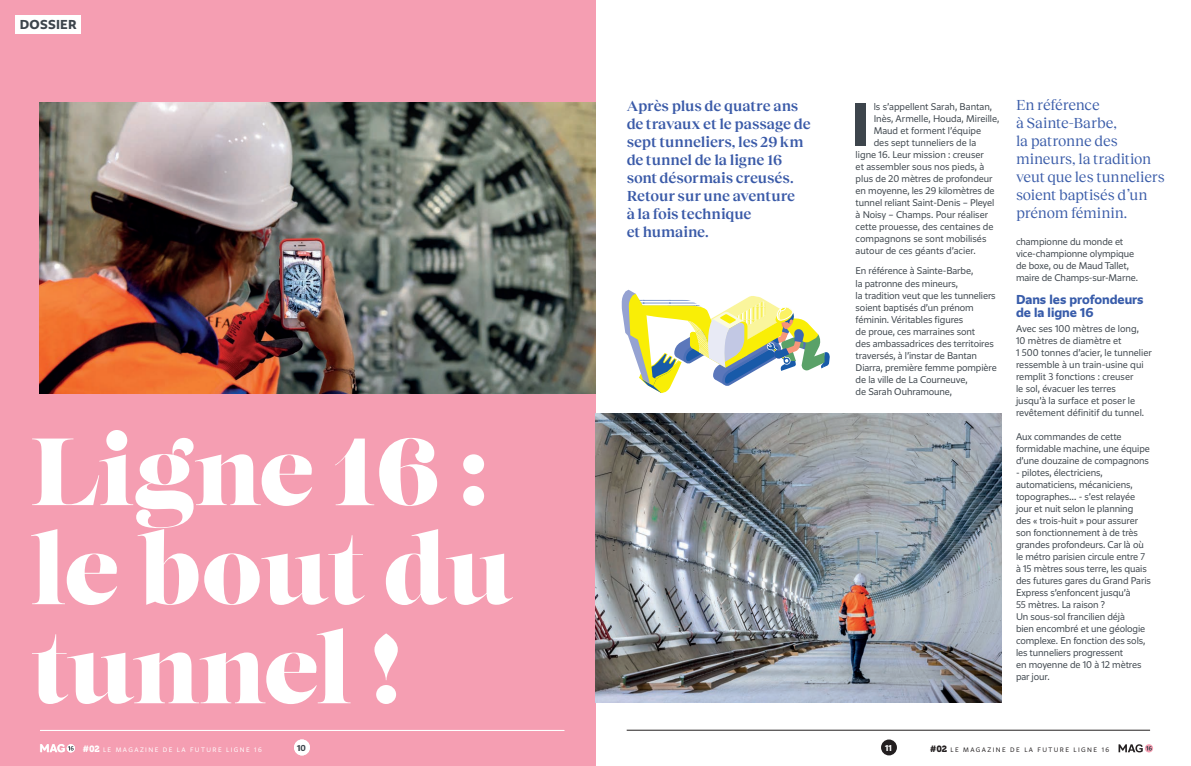
<style>
.page{position:relative;width:1191px;height:766px;background:#fff}
.page>*{position:absolute;margin:0;border:0;box-sizing:border-box;transform-origin:0 0}
.t1{font:95px/99px "Lust";color:#fff}
.t2{font:700 56.7px "Grand Paris";color:#3d454c}
.t3{font:600 15px/18px "Reckless Neue";letter-spacing:-.005em;color:#3a5aa8}
.t4{font:15px/18px "Reckless Neue";letter-spacing:-.01em;color:#3a5ca9}
.t5{font:700 12px/13px "Grand Paris";color:#385caa}
.t6{font:700 12px "Grand Paris";color:#3d454c}
.t7{font:700 12px "Bilo";color:#fff}
.t8{font:300 9px/12px "Grand Paris";letter-spacing:-.01em;color:#3d454c}
.t9{font:700 7.9px "Grand Paris";color:#3d454c}
.t10{font:700 7.9px "Grand Paris";color:#fff}
.t11{font:300 6px "Grand Paris";letter-spacing:.24em;color:#fff}
.t12{font:300 6px "Grand Paris";letter-spacing:.24em;color:#231f20}
.s1{font-family:"Museo 900";font-weight:400;font-size:9px}
.s2{color:#231f20}
</style>
<div class="page">
<div style="left:0;top:0;width:595px;height:765px;background:#f59eb2"></div>
<div style="left:16px;top:15px;width:65px;height:19px;background:#fff"></div>
<img style="left:40px;top:103px;width:555px;height:290px">
<img style="left:595px;top:413px;width:406px;height:289px">
<hr style="left:40px;top:730px;width:524px;height:1px;background:#fff">
<div style="left:294px;top:739px;width:16px;height:16px;background:#fff;border-radius:50%"></div>
<div style="left:881px;top:739px;width:16px;height:16px;background:#231f20;border-radius:50%"></div>
<svg style="left:1118px;top:744px;width:33px;height:8px"></svg>
<svg style="left:40px;top:744px;width:34px;height:8px"></svg>
<hr style="left:626px;top:729px;width:524px;height:1px;background:#231f20">
<svg style="left:622px;top:290px;width:207px;height:103px"></svg>
<h3 class="t6" style="left:20px;top:17px;width:58px">DOSSIER</h3>
<h1 class="t1" style="left:31px;top:426px;width:482px">Ligne 16 : le bout du tunnel !</h1>
<h3 class="t3" style="left:626px;top:95px;width:186px">Après plus de quatre ans de travaux et le passage de sept tunneliers, les 29 km de tunnel de la ligne 16 sont désormais creusés.<br>Retour sur une aventure<br>à la fois technique<br>et humaine.</h3>
<h2 class="t2" style="left:851px;top:86px;width:20px">I</h2>
<p class="t8" style="left:873px;top:100px;width:120px">ls s’appellent Sarah, Bantan,</p>
<p class="t8" style="left:873px;top:112px;width:127px">Inès, Armelle, Houda, Mireille,</p>
<p class="t8" style="left:873px;top:124px;width:109px">Maud et forment l’équipe</p>
<p class="t8" style="left:873px;top:136px;width:104px">des sept tunneliers de la</p>
<p class="t8" style="left:855px;top:148px;width:130px">ligne 16. Leur mission : creuser</p>
<p class="t8" style="left:855px;top:160px;width:130px">et assembler sous nos pieds, à</p>
<p class="t8" style="left:855px;top:172px;width:138px">plus de 20 mètres de profondeur</p>
<p class="t8" style="left:855px;top:184px;width:140px">en moyenne, les 29 kilomètres de</p>
<p class="t8" style="left:855px;top:196px;width:140px">tunnel reliant Saint-Denis – Pleyel</p>
<p class="t8" style="left:855px;top:208px;width:134px">à Noisy – Champs. Pour réaliser</p>
<p class="t8" style="left:855px;top:220px;width:139px">cette prouesse, des centaines de</p>
<p class="t8" style="left:855px;top:232px;width:132px">compagnons se sont mobilisés</p>
<p class="t8" style="left:855px;top:244px;width:121px">autour de ces géants d’acier.</p>
<p class="t8" style="left:855px;top:265px;width:143px">En référence à Sainte-Barbe,<br>la patronne des mineurs,<br>la tradition veut que les tunneliers soient baptisés d’un prénom féminin. Véritables figures<br>de proue, ces marraines sont<br>des ambassadrices des territoires traversés, à l’instar de Bantan<br>Diarra, première femme pompière de la ville de La Courneuve,<br>de Sarah Ouhramoune,</p>
<h3 class="t4" style="left:1016px;top:95px;width:150px">En référence<br>à Sainte-Barbe,<br>la patronne des mineurs, la tradition veut que les tunneliers soient baptisés d’un prénom féminin.</h3>
<p class="t8" style="left:1016px;top:235px;width:123px">championne du monde et vice-championne olympique de boxe, ou de Maud Tallet, maire de Champs-sur-Marne.</p>
<h3 class="t5" style="left:1016px;top:293px;width:129px">Dans les profondeurs de la ligne 16</h3>
<p class="t8" style="left:1016px;top:322px;width:137px">Avec ses 100 mètres de long,<br>10 mètres de diamètre et<br>1 500 tonnes d’acier, le tunnelier ressemble à un train-usine qui remplit 3 fonctions : creuser<br>le sol, évacuer les terres<br>jusqu’à la surface et poser le revêtement définitif du tunnel.</p>
<p class="t8" style="left:1016px;top:430px;width:135px">Aux commandes de cette formidable machine, une équipe d’une douzaine de compagnons</p>
<p class="t8" style="left:1016px;top:466px;width:136px">- pilotes, électriciens, automaticiens, mécaniciens, topographes… - s’est relayée jour et nuit selon le planning<br>des « trois-huit » pour assurer son fonctionnement à de très grandes profondeurs. Car là où le métro parisien circule entre 7 à 15 mètres sous terre, les quais des futures gares du Grand Paris<br>Express s’enfoncent jusqu’à<br>55 mètres. La raison ?<br>Un sous-sol francilien déjà<br>bien encombré et une géologie complexe. En fonction des sols, les tunneliers progressent<br>en moyenne de 10 à 12 mètres par jour.</p>
<h3 class="t7" style="left:40px;top:739px;width:27px">MAG</h3>
<p class="t11" style="left:83px;top:745px;width:180px"><span class="s1">#02</span> LE MAGAZINE DE LA FUTURE LIGNE 16</p>
<p class="t9" style="left:297px;top:742px;width:10px">1 0<span class="s2">8</span></p>
<p class="t10" style="left:885px;top:742px;width:8px">11</p>
<p class="t12" style="left:930px;top:745px;width:180px"><span class="s1">#02</span> LE MAGAZINE DE LA FUTURE LIGNE 16</p>
</div>
